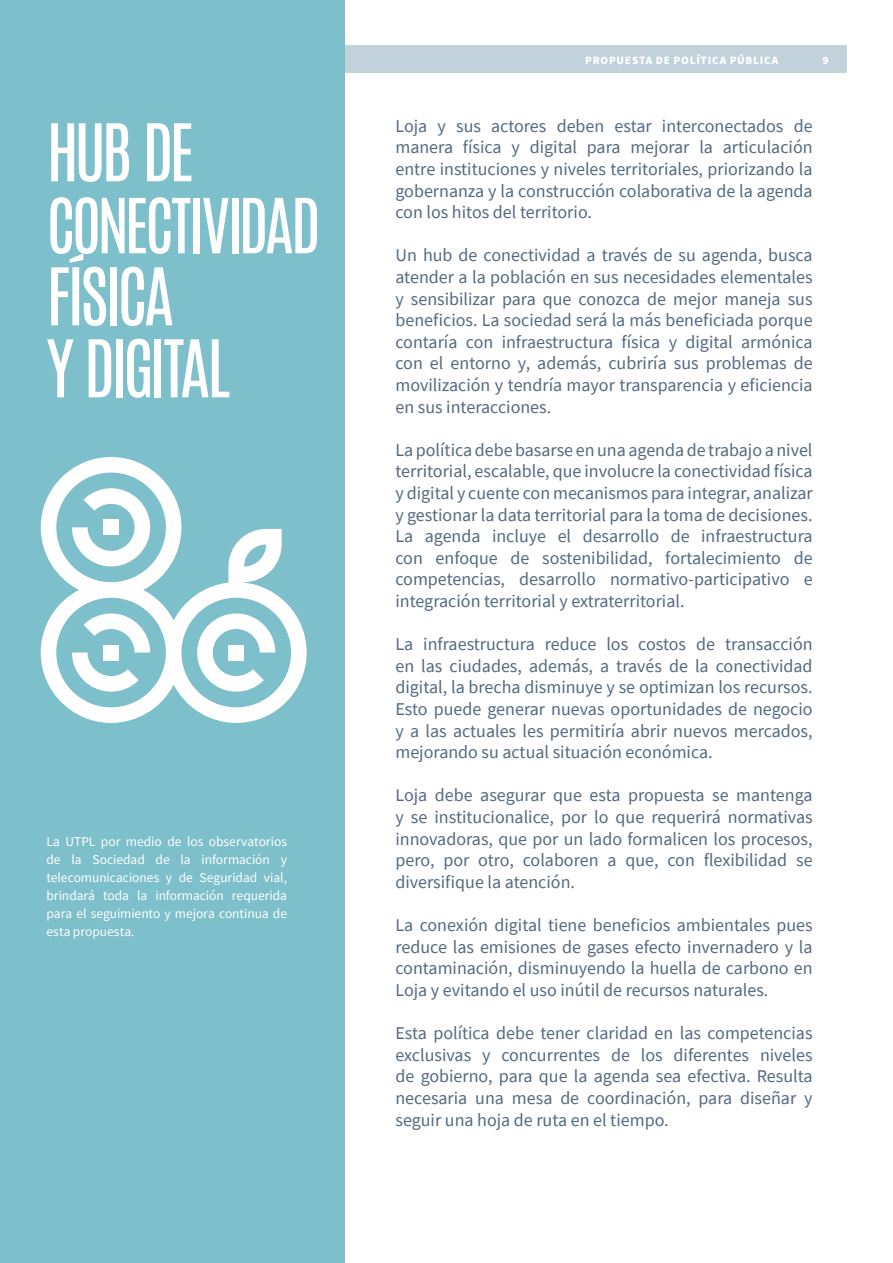
<style>
.page{position:relative;width:893px;height:1263px;background:#fff}
.page>*{position:absolute;margin:0;border:0;box-sizing:border-box;transform-origin:0 0}
.Headline{font:67.5px "Antonio";letter-spacing:-.065em;color:#fff}
.Headline-2{font:64.5px "Antonio";letter-spacing:-.055em;color:#fff}
.t1{font:18px/21.6px "Source Sans Pro";color:#54687f;text-align:justify}
.Master_Page___Left{font:13.5px/18px "Source Sans Pro";letter-spacing:-.005em;color:#fff;text-align:justify}
.t2{font:900 11.25px "Source Sans Pro";letter-spacing:.07em;color:#fff}
</style>
<div class="page">
<div style="left:46px;top:46px;width:801px;height:27px;background:#c1d2db"></div>
<div style="left:0;top:0;width:344px;height:1263px;background:#7dbfca"></div>
<svg style="left:40px;top:457px;width:267px;height:266px"></svg>
<svg style="left:197px;top:613px;width:78px;height:79px"></svg>
<svg style="left:72px;top:488px;width:78px;height:78px"></svg>
<p class="Headline" style="left:46px;top:103px;width:150px">HUB DE</p>
<p class="Headline-2" style="left:46px;top:178px;width:276px">CONECTIVIDAD</p>
<p class="Headline" style="left:46px;top:247px;width:130px">FÍSICA</p>
<p class="Headline" style="left:46px;top:319px;width:186px">Y DIGITAL</p>
<p class="Master_Page___Left" style="left:46px;top:833px;width:242px">La UTPL por medio de los observatorios de la Sociedad de la información y telecomunicaciones y de Seguridad vial, brindará toda la información requerida para el seguimiento y mejora continua de esta propuesta.</p>
<p class="t2" style="left:585px;top:52px;width:195px">PROPUESTA DE POLÍTICA PÚBLICA</p>
<p class="t2" style="left:823px;top:52px;width:8px">9</p>
<p class="t1" style="left:395px;top:115px;width:419px">Loja y sus actores deben estar interconectados de manera física y digital para mejorar la articulación entre instituciones y niveles territoriales, priorizando la gobernanza y la construcción colaborativa de la agenda con los hitos del territorio.</p>
<p class="t1" style="left:395px;top:244px;width:419px">Un hub de conectividad a través de su agenda, busca atender a la población en sus necesidades elementales y sensibilizar para que conozca de mejor maneja sus beneficios. La sociedad será la más beneficiada porque contaría con infraestructura física y digital armónica con el entorno y, además, cubriría sus problemas de movilización y tendría mayor transparencia y eficiencia en sus interacciones.</p>
<p class="t1" style="left:395px;top:439px;width:419px">La política debe basarse en una agenda de trabajo a nivel territorial, escalable, que involucre la conectividad física y digital y cuente con mecanismos para integrar, analizar y gestionar la data territorial para la toma de decisiones.<br>La agenda incluye el desarrollo de infraestructura con enfoque de sostenibilidad, fortalecimiento de competencias, desarrollo normativo-participativo e integración territorial y extraterritorial.</p>
<p class="t1" style="left:395px;top:633px;width:419px">La infraestructura reduce los costos de transacción en las ciudades, además, a través de la conectividad digital, la brecha disminuye y se optimizan los recursos.<br>Esto puede generar nuevas oportunidades de negocio y a las actuales les permitiría abrir nuevos mercados, mejorando su actual situación económica.</p>
<p class="t1" style="left:395px;top:784px;width:419px">Loja debe asegurar que esta propuesta se mantenga y se institucionalice, por lo que requerirá normativas innovadoras, que por un lado formalicen los procesos, pero, por otro, colaboren a que, con flexibilidad se diversifique la atención.</p>
<p class="t1" style="left:395px;top:914px;width:419px">La conexión digital tiene beneficios ambientales pues reduce las emisiones de gases efecto invernadero y la contaminación, disminuyendo la huella de carbono en Loja y evitando el uso inútil de recursos naturales.</p>
<p class="t1" style="left:395px;top:1022px;width:419px">Esta política debe tener claridad en las competencias exclusivas y concurrentes de los diferentes niveles de gobierno, para que la agenda sea efectiva. Resulta necesaria una mesa de coordinación, para diseñar y seguir una hoja de ruta en el tiempo.</p>
</div>
